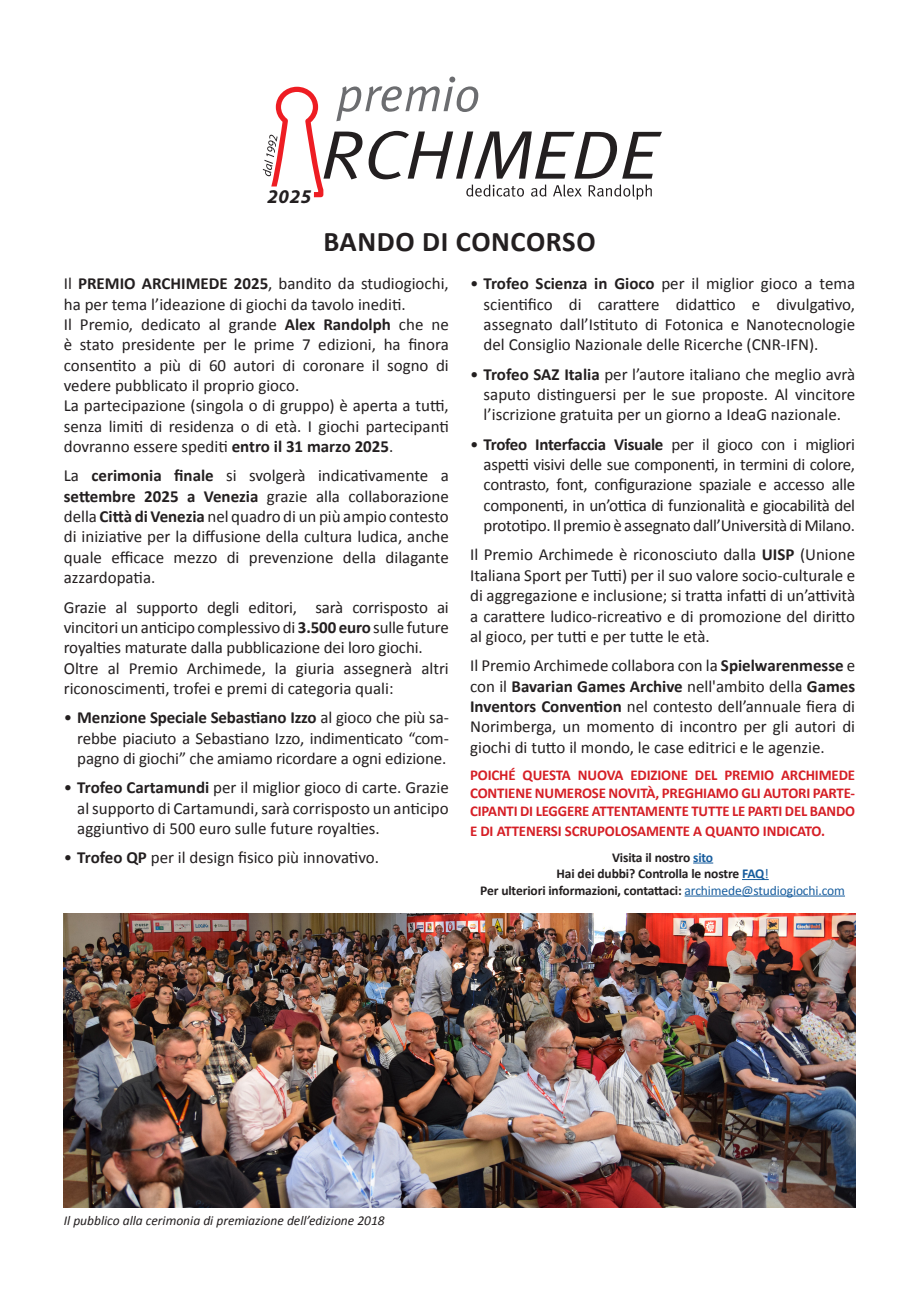
<style>
.page{position:relative;width:919px;height:1289px;background:#fff}
.page>*{position:absolute;margin:0;border:0;box-sizing:border-box;transform-origin:0 0}
.t1{font:700 28.5px "Calibri";letter-spacing:.02em;color:#231f20}
.t2{font:italic 700 19.5px "Myriad Pro";color:#231f20}
.t3{font:16.95px/20.4px "Calibri";color:#231f20;text-align:justify}
.t4{font:700 15px/18px "Calibri";letter-spacing:-.01em;color:#d61f26;text-align:justify}
.t5{font:700 13.5px "Calibri";letter-spacing:-.01em;color:#231f20}
.t6{font:italic 13.5px "Calibri";color:#231f20}
.s1{font-weight:700}
.s2{color:#175d9e}
.s3{font-weight:400;color:#175d9e}
</style>
<div class="page">
<svg style="left:263px;top:77px;width:399px;height:123px"></svg>
<img style="left:64px;top:913px;width:791px;height:293px">
<svg style="left:693px;top:862px;width:20px;height:1px"></svg>
<svg style="left:742px;top:879px;width:26px;height:1px"></svg>
<hr style="left:684px;top:895px;width:161px;height:1px;background:#175d9e">
<p class="t2" style="left:267px;top:183px;width:45px">2025</p>
<p class="t1" style="left:323px;top:221px;width:274px">BANDO DI CONCORSO</p>
<p class="t3" style="left:64px;top:272px;width:386px">Il <span class="s1">PREMIO ARCHIMEDE 2025</span>, bandito da studiogiochi, ha per tema l’ideazione di giochi da tavolo inediti.</p>
<p class="t3" style="left:64px;top:313px;width:386px">Il Premio, dedicato al grande <span class="s1">Alex Randolph</span> che ne è stato presidente per le prime 7 edizioni, ha finora consentito a più di 60 autori di coronare il sogno di vedere pubblicato il proprio gioco.</p>
<p class="t3" style="left:64px;top:395px;width:386px">La partecipazione (singola o di gruppo) è aperta a tutti, senza limiti di residenza o di età. I giochi partecipanti dovranno essere spediti <span class="s1">entro il 31 marzo 2025</span>.</p>
<p class="t3" style="left:64px;top:465px;width:386px">La <span class="s1">cerimonia finale</span> si svolgerà indicativamente a <span class="s1">settembre 2025 a Venezia</span> grazie alla collaborazione della <span class="s1">Città di Venezia</span> nel quadro di un più ampio contesto di iniziative per la diffusione della cultura ludica, anche quale efficace mezzo di prevenzione della dilagante azzardopatia.</p>
<p class="t3" style="left:64px;top:596px;width:386px">Grazie al supporto degli editori, sarà corrisposto ai vincitori un anticipo complessivo di <span class="s1">3.500 euro</span> sulle future royalties maturate dalla pubblicazione dei loro giochi.</p>
<p class="t3" style="left:64px;top:657px;width:386px">Oltre al Premio Archimede, la giuria assegnerà altri riconoscimenti, trofei e premi di categoria quali:</p>
<p class="t3" style="left:77px;top:706px;width:373px;text-indent:-14px">• <span class="s1">Menzione Speciale Sebastiano Izzo</span> al gioco che più sa&shy;rebbe piaciuto a Sebastiano Izzo, indimenticato “com&shy;pagno di giochi” che amiamo ricordare a ogni edizione.</p>
<p class="t3" style="left:77px;top:776px;width:373px;text-indent:-14px">• <span class="s1">Trofeo Cartamundi</span> per il miglior gioco di carte. Grazie al supporto di Cartamundi, sarà corrisposto un anticipo aggiuntivo di 500 euro sulle future royalties.</p>
<p class="t3" style="left:64px;top:846px;width:317px">• <span class="s1">Trofeo QP</span> per il design fisico più innovativo.</p>
<p class="t3" style="left:483px;top:272px;width:373px;text-indent:-14px">• <span class="s1">Trofeo Scienza in Gioco</span> per il miglior gioco a tema scientifico di carattere didattico e divulgativo, assegnato dall’Istituto di Fotonica e Nanotecnologie del Consiglio Nazionale delle Ricerche (CNR-IFN).</p>
<p class="t3" style="left:483px;top:363px;width:373px;text-indent:-14px">• <span class="s1">Trofeo SAZ Italia</span> per l’autore italiano che meglio avrà saputo distinguersi per le sue proposte. Al vincitore l’iscrizione gratuita per un giorno a IdeaG nazionale.</p>
<p class="t3" style="left:483px;top:433px;width:373px;text-indent:-14px">• <span class="s1">Trofeo Interfaccia Visuale</span> per il gioco con i migliori aspetti visivi delle sue componenti, in termini di colore, contrasto, font, configurazione spaziale e accesso alle componenti, in un’ottica di funzionalità e giocabilità del prototipo. Il premio è assegnato dall’Università diMilano.</p>
<p class="t3" style="left:470px;top:544px;width:386px">Il Premio Archimede è riconosciuto dalla <span class="s1">UISP</span> (Unione Italiana Sport per Tutti) per il suo valore socio-culturale e di aggregazione e inclusione; si tratta infatti di un’attività a carattere ludico-ricreativo e di promozione del diritto al gioco, per tutti e per tutte le età.</p>
<p class="t3" style="left:470px;top:654px;width:386px">Il Premio Archimede collabora con la <span class="s1">Spielwarenmesse</span> e con il <span class="s1">Bavarian Games Archive</span> nell'ambito della <span class="s1">Games Inventors Convention</span> nel contesto dell’annuale fiera di Norimberga, un momento di incontro per gli autori di giochi di tutto il mondo, le case editrici e le agenzie.</p>
<p class="t4" style="left:470px;top:765px;width:386px">POICHÉ QUESTA NUOVA EDIZIONE DEL PREMIO ARCHIMEDE CONTIENE NUMEROSE NOVITÀ, PREGHIAMO GLI AUTORI PARTE-CIPANTI DI LEGGERE ATTENTAMENTE TUTTE LE PARTI DEL BANDO</p>
<p class="t4" style="left:470px;top:821px;width:356px">E DI ATTENERSI SCRUPOLOSAMENTE A QUANTO INDICATO.</p>
<p class="t5" style="left:612px;top:847px;width:103px">Visita il nostro <span class="s2">sito</span></p>
<p class="t5" style="left:556px;top:864px;width:214px">Hai dei dubbi? Controlla le nostre <span class="s2">FAQ</span><span class="s3">!</span></p>
<p class="t5" style="left:480px;top:880px;width:366px">Per ulteriori informazioni, contattaci: <span class="s3">archimede@studiogiochi.com</span></p>
<p class="t6" style="left:64px;top:1211px;width:322px">Il pubblico alla cerimonia di premiazione dell’edizione 2018</p>
</div>
